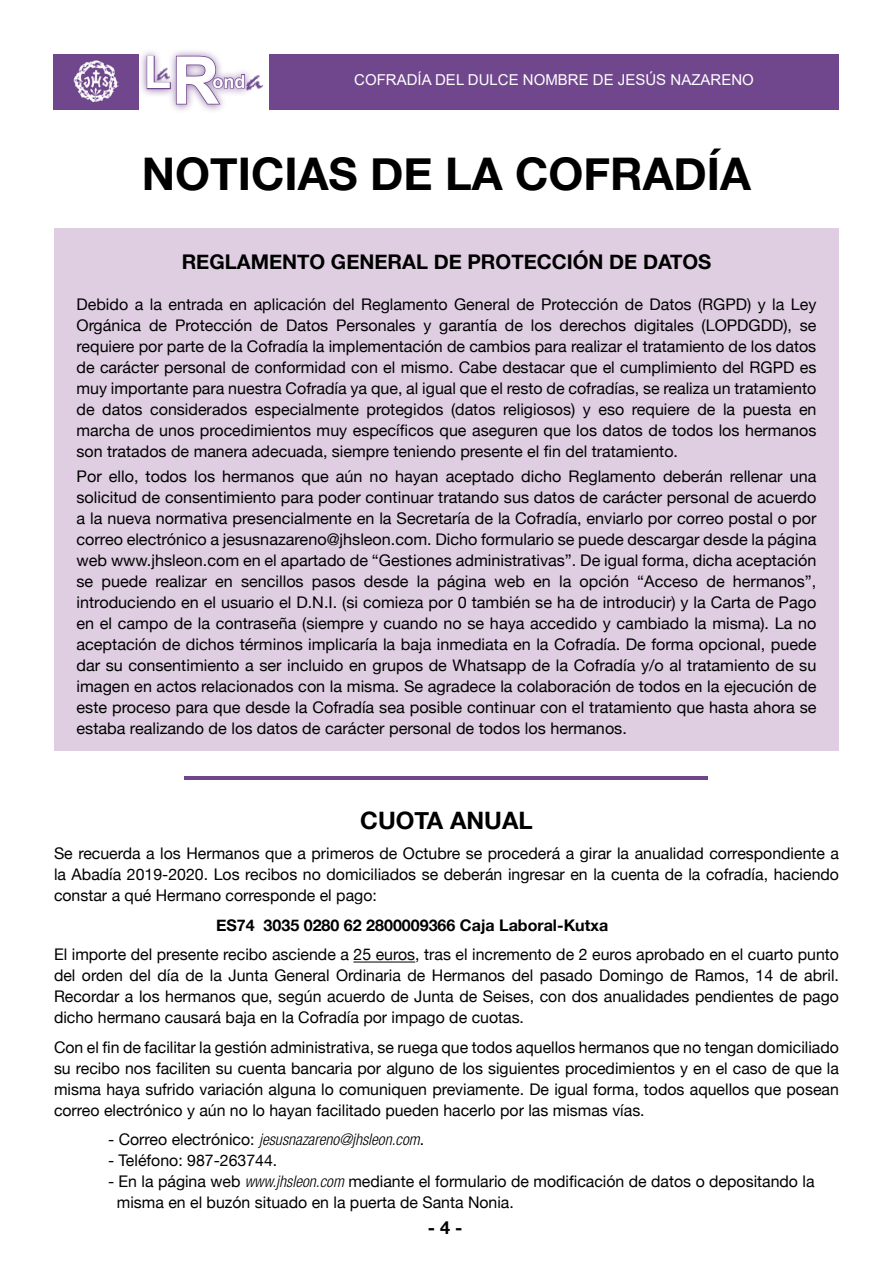
<style>
.page{position:relative;width:893px;height:1263px;background:#fff}
.page>*{position:absolute;margin:0;border:0;box-sizing:border-box;transform-origin:0 0}
.t1{font:700 45px "Helvetica Neue";color:#000}
.t2{font:700 45px "Arial";color:#fff}
.t3{font:700 24px "Helvetica Neue";color:#000}
.t4{font:700 20.25px "Helvetica Neue";color:#000}
.t5{font:700 18px "Arial";color:#fff}
.t6{font:700 18px "Helvetica Neue";color:#000}
.t7{font:16.05px/21px "Helvetica Neue";color:#000;text-align:justify}
.t8{font:italic 300 condensed 16.05px "Helvetica Neue LT Std";color:#000}
.t9{font:700 16.05px "Helvetica Neue";color:#000}
.t10{font:15px "Arial";color:#fff}
.s1{font-size:66px}
.s2{font-family:"Helvetica Neue";font-weight:400;font-style:normal;font-stretch:normal}
.s3{font-family:"Helvetica Neue LT Std";font-weight:300;font-style:italic;font-stretch:condensed}
</style>
<div class="page">
<div style="left:54px;top:228px;width:785px;height:522px;background:#dfcee2"></div>
<div style="left:54px;top:54px;width:85px;height:55px;background:#70468d"></div>
<div style="left:269px;top:54px;width:570px;height:55px;background:#70468d"></div>
<img style="left:74px;top:60px;width:44px;height:43px">
<hr style="left:185px;top:776px;width:523px;height:4px;background:#70458c">
<div style="left:138px;top:48px;width:40px;height:50px;background:#70458c;opacity:.75"></div>
<div style="left:168px;top:49px;width:60px;height:64px;background:#70458c;opacity:.75"></div>
<svg style="left:146px;top:55px;width:100px;height:51px"></svg>
<img style="left:246px;top:75px;width:18px;height:17px">
<hr style="left:353px;top:962px;width:62px;height:1px;background:#000">
<h1 class="t2" style="left:144px;top:41px;width:77px">L<span class="s1">R</span></h1>
<p class="t5" style="left:212px;top:69px;width:34px">ond</p>
<p class="t10" style="left:354px;top:70px;width:401px">COFRADÍA DEL DULCE NOMBRE DE JESÚS NAZARENO</p>
<h1 class="t1" style="left:142px;top:146px;width:611px">NOTICIAS DE LA COFRADÍA</h1>
<p class="t4" style="left:182px;top:249px;width:531px">REGLAMENTO GENERAL DE PROTECCIÓN DE DATOS</p>
<p class="t7" style="left:77px;top:293px;width:741px">Debido a la entrada en aplicación del Reglamento General de Protección de Datos (RGPD) y la Ley Orgánica de Protección de Datos Personales y garantía de los derechos digitales (LOPDGDD), se requiere por parte de la Cofradía la implementación de cambios para realizar el tratamiento de los datos de carácter personal de conformidad con el mismo. Cabe destacar que el cumplimiento del RGPD es muy importante para nuestra Cofradía ya que, al igual que el resto de cofradías, se realiza un tratamiento de datos considerados especialmente protegidos (datos religiosos) y eso requiere de la puesta en marcha de unos procedimientos muy específicos que aseguren que los datos de todos los hermanos son tratados de manera adecuada, siempre teniendo presente el fin del tratamiento.</p>
<p class="t7" style="left:77px;top:465px;width:741px">Por ello, todos los hermanos que aún no hayan aceptado dicho Reglamento deberán rellenar una solicitud de consentimiento para poder continuar tratando sus datos de carácter personal de acuerdo a la nueva normativa presencialmente en la Secretaría de la Cofradía, enviarlo por correo postal o por correo electrónico a jesusnazareno@jhsleon.com. Dicho formulario se puede descargar desde la página web www.jhsleon.com en el apartado de “Gestiones administrativas”. De igual forma, dicha aceptación se puede realizar en sencillos pasos desde la página web en la opción “Acceso de hermanos”, introduciendo en el usuario el D.N.I. (si comieza por 0 también se ha de introducir) y la Carta de Pago en el campo de la contraseña (siempre y cuando no se haya accedido y cambiado la misma). La no aceptación de dichos términos implicaría la baja inmediata en la Cofradía. De forma opcional, puede dar su consentimiento a ser incluido en grupos de Whatsapp de la Cofradía y/o al tratamiento de su imagen en actos relacionados con la misma. Se agradece la colaboración de todos en la ejecución de este proceso para que desde la Cofradía sea posible continuar con el tratamiento que hasta ahora se estaba realizando de los datos de carácter personal de todos los hermanos.</p>
<h2 class="t3" style="left:360px;top:806px;width:174px">CUOTA ANUAL</h2>
<p class="t7" style="left:54px;top:843px;width:787px">Se recuerda a los Hermanos que a primeros de Octubre se procederá a girar la anualidad correspondiente a la Abadía 2019-2020. Los recibos no domiciliados se deberán ingresar en la cuenta de la cofradía, haciendo constar a qué Hermano corresponde el pago:</p>
<p class="t9" style="left:216px;top:915px;width:394px">ES74 3035 0280 62 2800009366 Caja Laboral-Kutxa</p>
<p class="t7" style="left:54px;top:944px;width:786px">El importe del presente recibo asciende a 25 euros, tras el incremento de 2 euros aprobado en el cuarto punto del orden del día de la Junta General Ordinaria de Hermanos del pasado Domingo de Ramos, 14 de abril.<br>Recordar a los hermanos que, según acuerdo de Junta de Seises, con dos anualidades pendientes de pago dicho hermano causará baja en la Cofradía por impago de cuotas.</p>
<p class="t7" style="left:54px;top:1036px;width:786px">Con el fin de facilitar la gestión administrativa, se ruega que todos aquellos hermanos que no tengan domiciliado su recibo nos faciliten su cuenta bancaria por alguno de los siguientes procedimientos y en el caso de que la misma haya sufrido variación alguna lo comuniquen previamente. De igual forma, todos aquellos que posean correo electrónico y aún no lo hayan facilitado pueden hacerlo por las mismas vías.</p>
<p class="t8" style="left:108px;top:1130px;width:318px"><span class="s2">- Correo electrónico:</span> jesusnazareno@jhsleon.com<span class="s2">.</span></p>
<p class="t7" style="left:108px;top:1150px;width:171px">- Teléfono: 987-263744.</p>
<p class="t7" style="left:117px;top:1171px;width:699px;text-indent:-9px">- En la página web <span class="s3">www.jhsleon.com</span> mediante el formulario de modificación de datos o depositando la misma en el buzón situado en la puerta de Santa Nonia.</p>
<p class="t6" style="left:428px;top:1217px;width:36px">- 4 -</p>
</div>
